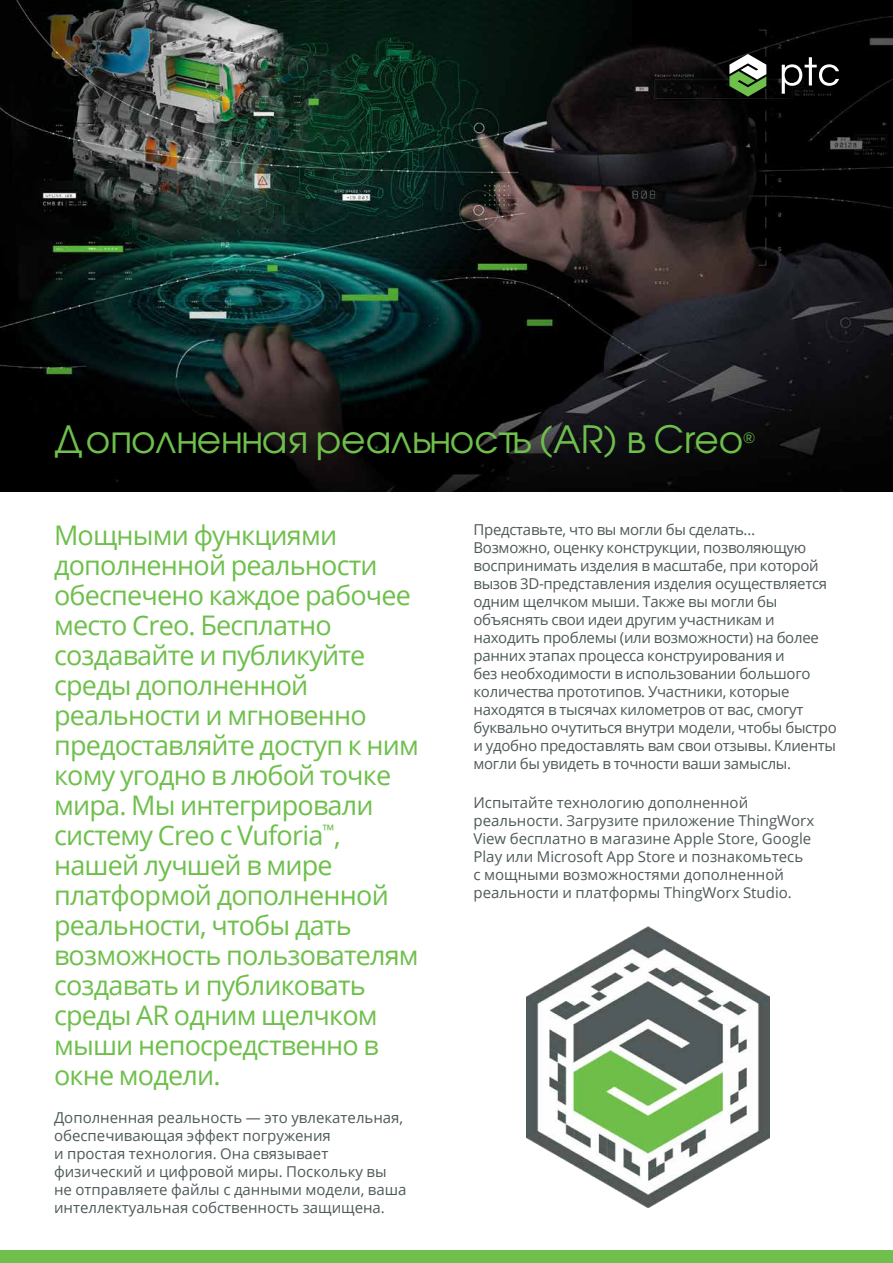
<style>
.page{position:relative;width:893px;height:1263px;background:#fff}
.page>*{position:absolute;margin:0;border:0;box-sizing:border-box;transform-origin:0 0}
.t1{font:37.5px "Te X Gyre Adventor";color:#6ebf4b}
.t2{font:27px/30px "Open Sans";letter-spacing:-.03em;color:#6ebf4b}
.t3{font:15.3px "Te X Gyre Adventor";color:#6ebf4b}
.t4{font:15px/18px "Open Sans";letter-spacing:-.02em;color:#4e595a}
.t5{font:15px/18px "Open Sans";color:#4e595a}
</style>
<div class="page">
<img style="left:0;top:0;width:893px;height:491px">
<img style="left:526px;top:926px;width:244px;height:281px">
<svg style="left:729px;top:54px;width:37px;height:43px"></svg>
<svg style="left:782px;top:57px;width:57px;height:37px"></svg>
<div style="left:0;top:1250px;width:893px;height:13px;background:#6ebf4b"></div>
<h1 class="t1" style="left:54px;top:409px;width:691px">Дополненная реальность (AR) в Creo</h1>
<p class="t3" style="left:743px;top:425px;width:13px">®</p>
<p class="t2" style="left:54px;top:519px;width:366px">Мощными функциями дополненной реальности обеспечено каждое рабочее место Creo. Бесплатно создавайте и публикуйте среды дополненной реальности и мгновенно предоставляйте доступ к ним кому угодно в любой точке мира. Мы интегрировали систему Creo с Vuforia<sup>™</sup>, нашей лучшей в мире платформой дополненной реальности, чтобы дать возможность пользователям создавать и публиковать среды AR одним щелчком мыши непосредственно в окне модели.</p>
<p class="t5" style="left:54px;top:1108px;width:354px">Дополненная реальность — это увлекательная, обеспечивающая эффект погружения<br>и простая технология. Она связывает физический и цифровой миры. Поскольку вы не отправляете файлы с данными модели, ваша интеллектуальная собственность защищена.</p>
<p class="t4" style="left:473px;top:521px;width:365px">Представьте, что вы могли бы сделать…<br>Возможно, оценку конструкции, позволяющую воспринимать изделия в масштабе, при которой вызов 3D-представления изделия осуществляется одним щелчком мыши. Также вы могли бы объяснять свои идеи другим участникам и находить проблемы (или возможности) на более ранних этапах процесса конструирования и<br>без необходимости в использовании большого количества прототипов. Участники, которые находятся в тысячах километров от вас, смогут буквально очутиться внутри модели, чтобы быстро и удобно предоставлять вам свои отзывы. Клиенты могли бы увидеть в точности ваши замыслы.</p>
<p class="t5" style="left:473px;top:793px;width:342px">Испытайте технологию дополненной реальности. Загрузите приложение ThingWorx View бесплатно в магазине Apple Store, Google Play или Microsoft App Store и познакомьтесь<br>с мощными возможностями дополненной реальности и платформы ThingWorx Studio.</p>
</div>
